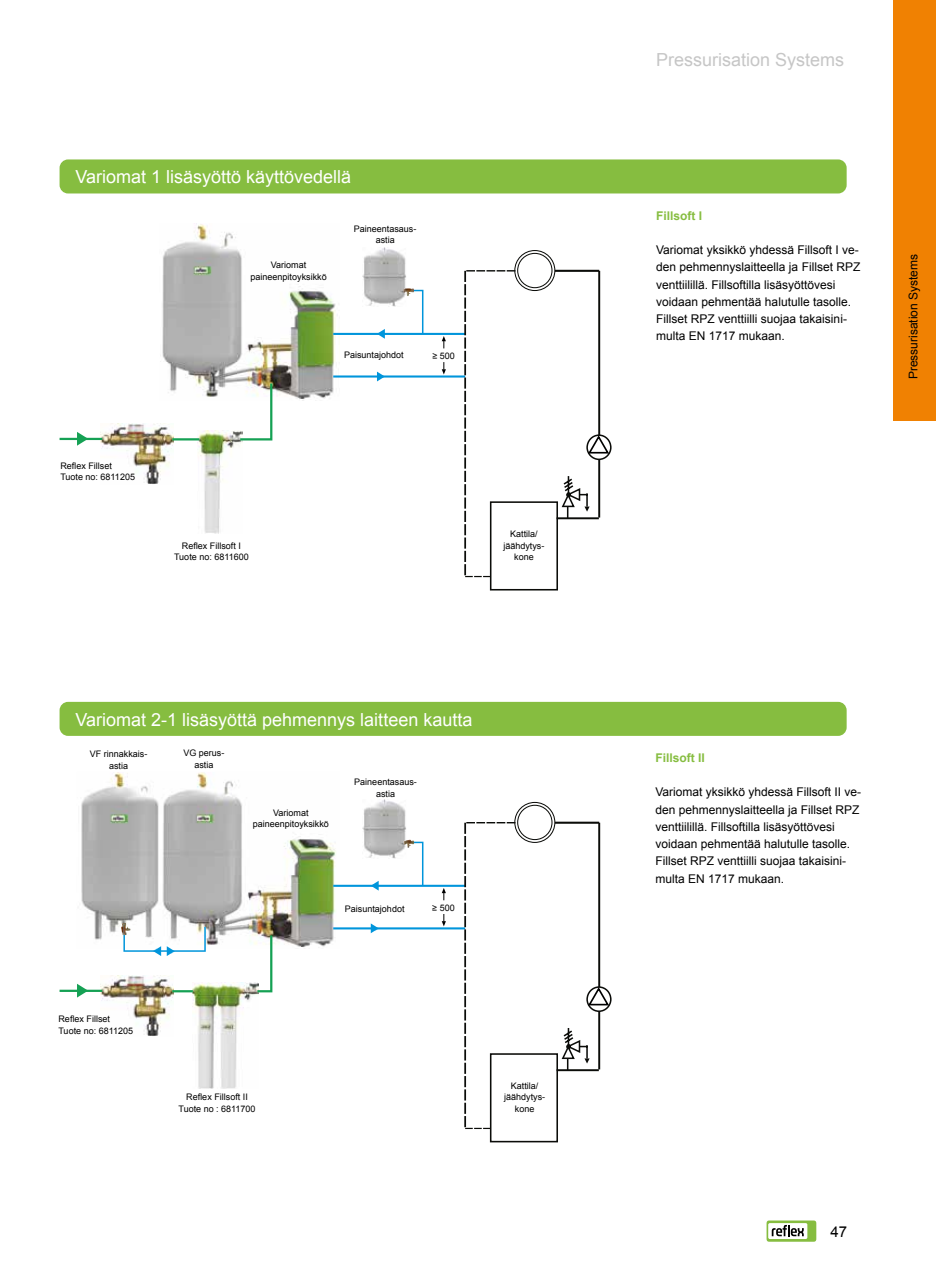
<style>
.page{position:relative;width:936px;height:1263px;background:#fff}
.page>*{position:absolute;margin:0;border:0;box-sizing:border-box;transform-origin:0 0}
.t1{font:18px "Arial";color:#fff}
.t2{font:18px "Arial";color:#c6c6c6}
.t3{font:15px "Arial";color:#000}
.t4{font:12px/17.2px "Arial";color:#000}
.t5{font:700 12px "Arial";color:#86bd40}
.t6{font:9px/11.6px "Arial";color:#000;text-align:center}
</style>
<div class="page">
<div style="left:893px;top:0;width:42px;height:421px;background:#f08102"></div>
<div style="left:60px;top:159px;width:786px;height:34px;background:#86bd40;border-radius:9px"></div>
<div style="left:60px;top:702px;width:786px;height:34px;background:#86bd40;border-radius:9px"></div>
<img style="left:198px;top:446px;width:36px;height:87px">
<img style="left:162px;top:223px;width:177px;height:177px">
<hr style="left:333px;top:375px;width:132px;height:3px;background:#0095db">
<hr style="left:333px;top:333px;width:132px;height:2px;background:#0095db">
<div style="left:490px;top:501px;width:68px;height:89px;border:2px solid #0b0c09"></div>
<div style="left:586px;top:434px;width:25px;height:26px;border:2px solid #0b0c09;border-radius:50%"></div>
<svg style="left:464px;top:250px;width:146px;height:327px"></svg>
<img style="left:101px;top:446px;width:71px;height:38px">
<svg style="left:59px;top:381px;width:214px;height:65px"></svg>
<svg style="left:441px;top:362px;width:5px;height:12px"></svg>
<svg style="left:441px;top:336px;width:5px;height:12px"></svg>
<img style="left:362px;top:247px;width:44px;height:60px">
<svg style="left:377px;top:372px;width:8px;height:9px"></svg>
<svg style="left:377px;top:329px;width:8px;height:10px"></svg>
<img style="left:81px;top:772px;width:259px;height:175px">
<hr style="left:333px;top:927px;width:132px;height:2px;background:#0095db">
<hr style="left:333px;top:885px;width:132px;height:2px;background:#0095db">
<div style="left:490px;top:1053px;width:68px;height:89px;border:2px solid #0b0c09"></div>
<div style="left:586px;top:986px;width:25px;height:26px;border:2px solid #0b0c09;border-radius:50%"></div>
<svg style="left:464px;top:802px;width:146px;height:327px"></svg>
<img style="left:192px;top:997px;width:59px;height:91px">
<img style="left:101px;top:997px;width:72px;height:39px">
<svg style="left:441px;top:914px;width:5px;height:12px"></svg>
<svg style="left:441px;top:888px;width:5px;height:12px"></svg>
<img style="left:362px;top:799px;width:44px;height:60px">
<svg style="left:371px;top:923px;width:7px;height:10px"></svg>
<svg style="left:371px;top:881px;width:7px;height:9px"></svg>
<img style="left:59px;top:923px;width:214px;height:74px">
<div style="left:766px;top:1220px;width:50px;height:22px;background:#86bd40;border-radius:3px"></div>
<div style="left:768px;top:1223px;width:39px;height:16px;background:linear-gradient(to right,#fff,#fff);border-radius:2px"></div>
<svg style="left:771px;top:1225px;width:32px;height:11px"></svg>
<svg style="left:403px;top:840px;width:21px;height:47px"></svg>
<svg style="left:403px;top:288px;width:21px;height:45px"></svg>
<h1 class="t1" style="left:75px;top:164px;width:277px">Variomat 1 lisäsyöttö käyttövedellä</h1>
<p class="t6" style="left:250px;top:259px;width:78px">Variomat paineenpitoyksikkö</p>
<p class="t6" style="left:354px;top:223px;width:64px">Paineentasaus&shy;astia</p>
<p class="t6" style="left:344px;top:349px;width:61px">Paisuntajohdot</p>
<p class="t6" style="left:432px;top:350px;width:24px">≥ 500</p>
<p class="t6" style="left:60px;top:460px;width:76px;text-align:left">Reflex Fillset<br>Tuote no: 6811205</p>
<p class="t6" style="left:174px;top:540px;width:76px">Reflex Fillsoft I<br>Tuote no: 6811600</p>
<p class="t6" style="left:503px;top:528px;width:43px">Kattila/ jäähdytys&shy;kone</p>
<h1 class="t1" style="left:75px;top:708px;width:398px">Variomat 2-1 lisäsyöttä pehmennys laitteen kautta</h1>
<p class="t6" style="left:90px;top:748px;width:59px">VF rinnakkais&shy;astia</p>
<p class="t6" style="left:183px;top:747px;width:43px">VG perus&shy;astia</p>
<p class="t6" style="left:253px;top:807px;width:78px">Variomat paineenpitoyksikkö</p>
<p class="t6" style="left:354px;top:776px;width:64px">Paineentasaus&shy;astia</p>
<p class="t6" style="left:345px;top:903px;width:61px">Paisuntajohdot</p>
<p class="t6" style="left:432px;top:902px;width:24px">≥ 500</p>
<p class="t6" style="left:58px;top:1013px;width:76px;text-align:left">Reflex Fillset<br>Tuote no: 6811205</p>
<p class="t6" style="left:178px;top:1091px;width:79px">Reflex Fillsoft II<br>Tuote no : 6811700</p>
<p class="t6" style="left:504px;top:1080px;width:43px">Kattila/ jäähdytys&shy;kone</p>
<h1 class="t2" style="left:656px;top:48px;width:190px">Pressurisation Systems</h1>
<p class="t5" style="left:656px;top:207px;width:48px">Fillsoft I</p>
<p class="t4" style="left:656px;top:241px;width:206px">Variomat yksikkö yhdessä Fillsoft I ve&shy;den pehmennyslaitteella ja Fillset RPZ venttiilillä. Fillsoftilla lisäsyöttövesi voidaan pehmentää halutulle tasolle.<br>Fillset RPZ venttiilli suojaa takaisini&shy;multa EN 1717 mukaan.</p>
<p class="t4" style="left:904px;top:379px;width:127px;rotate:-90deg">Pressurisation Systems</p>
<p class="t5" style="left:655px;top:749px;width:51px">Fillsoft II</p>
<p class="t4" style="left:655px;top:783px;width:207px">Variomat yksikkö yhdessä Fillsoft II ve&shy;den pehmennyslaitteella ja Fillset RPZ venttiilillä. Fillsoftilla lisäsyöttövesi voidaan pehmentää halutulle tasolle.<br>Fillset RPZ venttiilli suojaa takaisini&shy;multa EN 1717 mukaan.</p>
<p class="t3" style="left:830px;top:1222px;width:18px">47</p>
</div>
